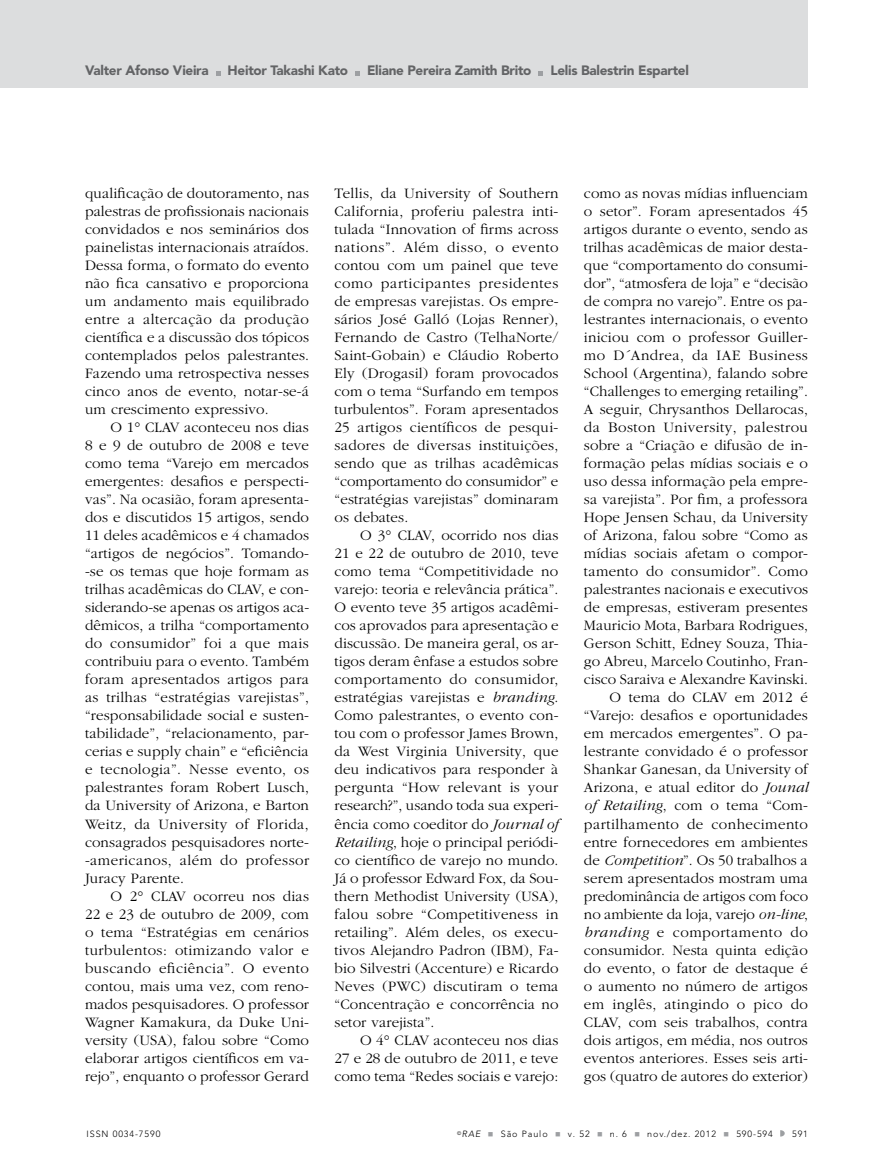
<style>
.page{position:relative;width:893px;height:1170px;background:#fff}
.page>*{position:absolute;margin:0;border:0;box-sizing:border-box;transform-origin:0 0}
.t1{font:300 15px/18px "Garamond";letter-spacing:.01em;color:#000;text-align:justify}
.t2{font:900 13.5px "Avenir LT Std";letter-spacing:-.02em;color:#636466}
.t3{font:300 9px "Avenir LT Std";letter-spacing:.1em;color:#000}
.s1{font-style:italic}
.s2{color:#9d9fa2}
</style>
<div class="page">
<div style="left:0;top:0;width:808px;height:87px;background:#dcddde"></div>
<svg style="left:216px;top:71px;width:4px;height:4px"></svg>
<svg style="left:355px;top:71px;width:5px;height:4px"></svg>
<svg style="left:539px;top:71px;width:4px;height:4px"></svg>
<svg style="left:780px;top:1130px;width:5px;height:6px"></svg>
<p class="t2" style="left:85px;top:62px;width:125px">Valter Afonso Vieira</p>
<p class="t2" style="left:228px;top:62px;width:122px">Heitor Takashi Kato</p>
<p class="t2" style="left:367px;top:62px;width:166px">Eliane Pereira Zamith Brito</p>
<p class="t2" style="left:550px;top:62px;width:140px">Lelis Balestrin Espartel</p>
<p class="t1" style="left:85px;top:185px;width:226px">qualificação de doutoramento, nas palestras de profissionais nacionais convidados e nos seminários dos painelistas internacionais atraídos.<br>Dessa forma, o formato do evento não fica cansativo e proporciona um andamento mais equilibrado entre a altercação da produção científica e a discussão dos tópicos contemplados pelos palestrantes.<br>Fazendo uma retrospectiva nesses cinco anos de evento, notar-se-á um crescimento expressivo.</p>
<p class="t1" style="left:85px;top:419px;width:226px;text-indent:26px">O 1° CLAV aconteceu nos dias 8 e 9 de outubro de 2008 e teve como tema “Varejo em mercados emergentes: desafios e perspecti&shy;vas”. Na ocasião, foram apresenta&shy;dos e discutidos 15 artigos, sendo 11 deles acadêmicos e 4 chamados “artigos de negócios”. Tomando--se os temas que hoje formam as trilhas acadêmicas do CLAV, e con&shy;siderando-se apenas os artigos aca&shy;dêmicos, a trilha “comportamento do consumidor” foi a que mais contribuiu para o evento. Também foram apresentados artigos para as trilhas “estratégias varejistas”, “responsabilidade social e susten&shy;tabilidade”, “relacionamento, par&shy;cerias e supply chain” e “eficiência e tecnologia”. Nesse evento, os palestrantes foram Robert Lusch, da University of Arizona, e Barton Weitz, da University of Florida, consagrados pesquisadores norte--americanos, além do professor Juracy Parente.</p>
<p class="t1" style="left:85px;top:887px;width:225px;text-indent:26px">O 2° CLAV ocorreu nos dias 22 e 23 de outubro de 2009, com o tema “Estratégias em cenários turbulentos: otimizando valor e buscando eficiência”. O evento contou, mais uma vez, com reno&shy;mados pesquisadores. O professor Wagner Kamakura, da Duke Uni&shy;versity (USA), falou sobre “Como elaborar artigos científicos em va&shy;rejo”, enquanto o professor Gerard</p>
<p class="t1" style="left:334px;top:185px;width:226px">Tellis, da University of Southern California, proferiu palestra inti&shy;tulada “Innovation of firms across nations”. Além disso, o evento contou com um painel que teve como participantes presidentes de empresas varejistas. Os empre&shy;sários José Galló (Lojas Renner), Fernando de Castro (TelhaNorte/ Saint-Gobain) e Cláudio Roberto Ely (Drogasil) foram provocados com o tema “Surfando em tempos turbulentos”. Foram apresentados 25 artigos científicos de pesqui&shy;sadores de diversas instituições, sendo que as trilhas acadêmicas “comportamento do consumidor” e “estratégias varejistas” dominaram os debates.</p>
<p class="t1" style="left:334px;top:527px;width:226px;text-indent:26px">O 3° CLAV, ocorrido nos dias 21 e 22 de outubro de 2010, teve como tema “Competitividade no varejo: teoria e relevância prática”.<br>O evento teve 35 artigos acadêmi&shy;cos aprovados para apresentação e discussão. De maneira geral, os ar&shy;tigos deram ênfase a estudos sobre comportamento do consumidor, estratégias varejistas e <span class="s1">branding</span>.<br>Como palestrantes, o evento con&shy;tou com o professor James Brown, da West Virginia University, que deu indicativos para responder à pergunta “How relevant is your research?”, usando toda sua experi&shy;ência como coeditor do <span class="s1">Journal of Retailing</span>, hoje o principal periódi&shy;co científico de varejo no mundo.<br>Já o professor Edward Fox, da Sou&shy;thern Methodist University (USA), falou sobre “Competitiveness in retailing”. Além deles, os execu&shy;tivos Alejandro Padron (IBM), Fa&shy;bio Silvestri (Accenture) e Ricardo Neves (PWC) discutiram o tema “Concentração e concorrência no setor varejista”.</p>
<p class="t1" style="left:334px;top:1031px;width:225px;text-indent:26px">O 4° CLAV aconteceu nos dias 27 e 28 de outubro de 2011, e teve como tema “Redes sociais e varejo:</p>
<p class="t1" style="left:584px;top:185px;width:226px;text-align:right">como as novas mídias influenciam o setor”. Foram apresentados 45 artigos durante o evento, sendo as trilhas acadêmicas de maior desta&shy;que “comportamento do consumi&shy;dor”, “atmosfera de loja” e “decisão de compra no varejo”. Entre os pa&shy;lestrantes internacionais, o evento iniciou com o professor Guiller&shy;mo D´Andrea, da IAE Business School (Argentina)<span class="s1">,</span> falando sobre “Challenges to emerging retailing”.<br>A seguir, Chrysanthos Dellarocas, da Boston University, palestrou sobre a “Criação e difusão de in&shy;formação pelas mídias sociais e o uso dessa informação pela empre&shy;sa varejista”. Por fim, a professora Hope Jensen Schau, da University of Arizona, falou sobre “Como as mídias sociais afetam o compor&shy;tamento do consumidor”. Como palestrantes nacionais e executivos de empresas, estiveram presentes Mauricio Mota, Barbara Rodrigues, Gerson Schitt, Edney Souza, Thia&shy;go Abreu, Marcelo Coutinho, Fran&shy;cisco Saraiva e Alexandre Kavinski.<br>O tema do CLAV em 2012 é “Varejo: desafios e oportunidades em mercados emergentes”. O pa&shy;lestrante convidado é o professor Shankar Ganesan, da University of Arizona, e atual editor do <span class="s1">Jounal of Retailing</span>, com o tema “Com&shy;partilhamento de conhecimento entre fornecedores em ambientes de <span class="s1">Competition</span>”. Os 50 trabalhos a serem apresentados mostram uma predominância de artigos com foco no ambiente da loja, varejo <span class="s1">on-line</span>, <span class="s1">branding</span> e comportamento do consumidor. Nesta quinta edição do evento, o fator de destaque é o aumento no número de artigos em inglês, atingindo o pico do CLAV, com seis trabalhos, contra dois artigos, em média, nos outros eventos anteriores. Esses seis arti&shy;gos (quatro de autores do exterior)</p>
<p class="t3" style="left:87px;top:1128px;width:75px">ISSN 0034-7590</p>
<p class="t3" style="left:457px;top:1128px;width:317px"><sup>©</sup><span class="s1">RAE</span> <span class="s2">■</span> São Paulo <span class="s2">■</span> v. 52 <span class="s2">■</span> n. 6 <span class="s2">■</span> nov./dez. 2012 <span class="s2">■</span> 590-594</p>
<p class="t3" style="left:792px;top:1128px;width:17px">591</p>
</div>
